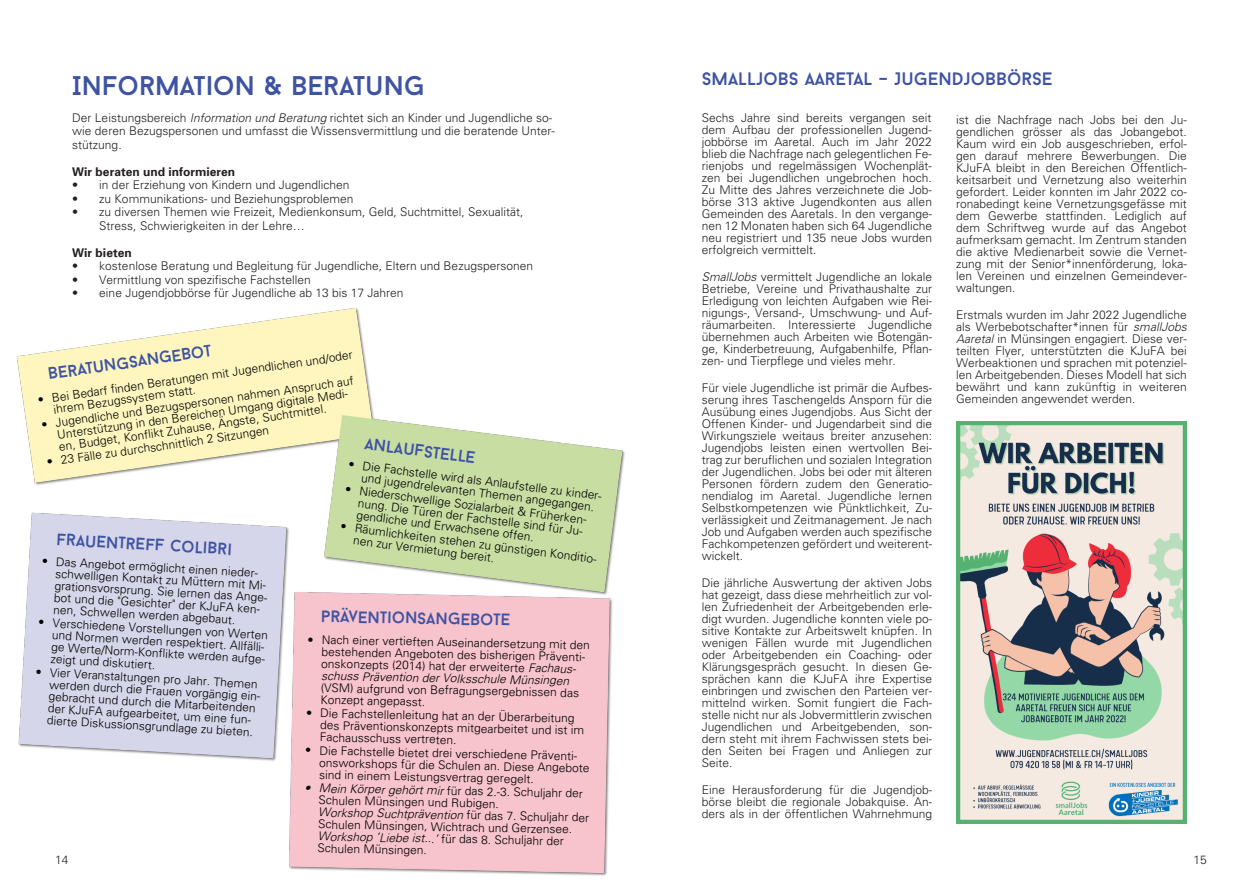
<style>
.page{position:relative;width:1259px;height:893px;background:#fff}
.page>*{position:absolute;margin:0;border:0;box-sizing:border-box;transform-origin:0 0}
.t1{font:27px "Baron Neue";color:#3e53a3}
.t2{font:18px "Baron Neue";color:#3e53a3}
.t3{font:16.5px "Baron Neue";color:#3e53a3}
.t4{font:300 12px/12px "Univers";color:#231f20}
.t5{font:300 12px/12px "Univers";color:#000}
.t6{font:700 12px "Univers";color:#231f20}
.s1{font-style:italic}
</style>
<div class="page">
<img style="left:17px;top:307px;width:608px;height:569px">
<img style="left:956px;top:421px;width:230px;height:403px">
<h2 class="t2" style="left:702px;top:71px;width:352px">SMALLJOBS AARETAL – JUGENDJOBBÖRSE</h2>
<p class="t4" style="left:956px;top:115px;width:232px">istdieNachfragenachJobsbeidenJu‐<br>gendlichen grösser als das Jobangebot.<br>KaumwirdeinJobausgeschrieben,erfol‐<br>gen darauf mehrere Bewerbungen. Die KJuFAbleibtindenBereichenÖffentlich‐<br>keitsarbeit und Vernetzung also weiterhin gefordert.LeiderkonntenimJahr2022co‐<br>ronabedingt keine Vernetzungsgefässe mit dem Gewerbe stattfinden. Lediglich auf dem Schriftweg wurde auf das Angebot aufmerksam gemacht. Im Zentrum standen dieaktiveMedienarbeitsowiedieVernet‐<br>zungmitderSenior*innenförderung,loka‐<br>lenVereinenundeinzelnenGemeindever‐<br>waltungen.</p>
<p class="t4" style="left:956px;top:310px;width:232px">Erstmals wurden im Jahr 2022 Jugendliche als Werbebotschafter*innen für <span class="s1">smallJobs Aaretal</span> inMünsingenengagiert.Diesever‐<br>teilten Flyer, unterstützten die KJuFA bei Werbeaktionenundsprachenmitpotenziel‐<br>len Arbeitgebenden. Dieses Modell hat sich bewährt und kann zukünftig in weiteren</p>
<h1 class="t1" style="left:72px;top:74px;width:354px">INFORMATION &amp; BERATUNG</h1>
<p class="t4" style="left:72px;top:112px;width:265px;line-height:13.5px">Der Leistungsbereich <span class="s1">Information und Beratung</span> richtetsichanKinderundJugendlicheso‐ wiederenBezugspersonenundumfasstdieWissensvermittlungunddieberatendeUnter‐<br>stützung.</p>
<p class="t6" style="left:72px;top:167px;width:164px">Wir beraten und informieren</p>
<p class="t4" style="left:72px;top:180px;width:279px">• in der Erziehung von Kindern und Jugendlichen</p>
<p class="t4" style="left:72px;top:193px;width:283px">• zu Kommunikations- und Beziehungsproblemen</p>
<p class="t4" style="left:99px;top:206px;width:426px;line-height:13.5px;text-indent:-27px">• zu diversen Themen wie Freizeit, Medienkonsum, Geld, Suchtmittel, Sexualität,<br>Stress, Schwierigkeiten in der Lehre…</p>
<p class="t6" style="left:72px;top:248px;width:61px">Wir bieten</p>
<p class="t4" style="left:72px;top:261px;width:462px">• kostenlose Beratung und Begleitung für Jugendliche, Eltern und Bezugspersonen</p>
<p class="t4" style="left:72px;top:274px;width:240px">• Vermittlung von spezifische Fachstellen</p>
<p class="t4" style="left:72px;top:288px;width:333px">• eine Jugendjobbörse für Jugendliche ab 13 bis 17 Jahren</p>
<p class="t4" style="left:702px;top:113px;width:232px">Sechs Jahre sind bereits vergangen seit demAufbauderprofessionellenJugend‐<br>jobbörse im Aaretal. Auch im Jahr 2022 bliebdieNachfragenachgelegentlichenFe‐<br>rienjobsundregelmässigenWochenplät‐<br>zen bei Jugendlichen ungebrochen hoch.<br>ZuMittedesJahresverzeichnetedieJob‐<br>börse 313 aktive Jugendkonten aus allen GemeindendesAaretals.Indenvergange‐<br>nen 12 Monaten haben sich 64 Jugendliche neu registriert und 135 neue Jobs wurden erfolgreich vermittelt.</p>
<p class="t4" style="left:702px;top:272px;width:232px"><span class="s1">SmallJobs</span> vermittelt Jugendliche an lokale Betriebe, Vereine und Privathaushalte zur ErledigungvonleichtenAufgabenwieRei‐<br>nigungs-,Versand-,Umschwung-undAuf‐<br>räumarbeiten. Interessierte Jugendliche übernehmenauchArbeitenwieBotengän‐<br>ge,Kinderbetreuung,Aufgabenhilfe,Pflan‐<br>zen- und Tierpflege und vieles mehr.</p>
<p class="t4" style="left:702px;top:383px;width:232px">FürvieleJugendlicheistprimärdieAufbes‐<br>serung ihres Taschengelds Ansporn für die Ausübung eines Jugendjobs. Aus Sicht der Offenen Kinder- und Jugendarbeit sind die Wirkungsziele weitaus breiter anzusehen:<br>JugendjobsleisteneinenwertvollenBei‐<br>trag zur beruflichen und sozialen Integration der Jugendlichen. Jobs bei oder mit älteren PersonenfördernzudemdenGeneratio‐<br>nendialog im Aaretal. Jugendliche lernen SelbstkompetenzenwiePünktlichkeit,Zu‐<br>verlässigkeit und Zeitmanagement. Je nach Job und Aufgaben werden auch spezifische Fachkompetenzengefördertundweiterent‐<br>wickelt.</p>
<p class="t4" style="left:702px;top:578px;width:232px">Die jährliche Auswertung der aktiven Jobs hatgezeigt,dassdiesemehrheitlichzurvol‐<br>lenZufriedenheitderArbeitgebendenerle‐<br>digtwurden.Jugendlichekonntenvielepo‐<br>sitive Kontakte zur Arbeitswelt knüpfen. In wenigen Fällen wurde mit Jugendlichen oder Arbeitgebenden ein Coaching- oder Klärungsgesprächgesucht.IndiesenGe‐<br>sprächen kann die KJuFA ihre Expertise einbringenundzwischendenParteienver‐<br>mittelndwirken.SomitfungiertdieFach‐<br>stelle nicht nur als Jobvermittlerin zwischen JugendlichenundArbeitgebenden,son‐<br>dernstehtmitihremFachwissenstetsbei‐<br>den Seiten bei Fragen und Anliegen zur Seite.</p>
<p class="t4" style="left:702px;top:785px;width:232px">EineHerausforderungfürdieJugendjob‐<br>börsebleibtdieregionaleJobakquise.An‐<br>ders als in der öffentlichen Wahrnehmung</p>
<h3 class="t3" style="left:47px;top:367px;width:166px;rotate:-8deg">BERATUNGSANGEBOT</h3>
<p class="t5" style="left:37px;top:394px;width:319px;rotate:-8deg">• Bei Bedarf finden Beratungen mit Jugendlichen und/oder</p>
<p class="t5" style="left:55px;top:418px;width:302px;text-indent:-14px;rotate:-8deg">• Jugendliche und Bezugspersonen nahmen Anspruch auf<br>UnterstützungindenBereichenUmgangdigitaleMedi‐<br>en, Budget, Konflikt Zuhause, Ängste, Suchtmittel.</p>
<p class="t5" style="left:53px;top:404px;width:145px;rotate:-8deg">ihrem Bezugssystem statt.</p>
<p class="t4" style="left:956px;top:394px;width:181px">Gemeinden angewendet werden.</p>
<p class="t5" style="left:46px;top:457px;width:226px;rotate:-8deg">• 23 Fälle zu durchschnittlich 2 Sitzungen</p>
<h3 class="t3" style="left:365px;top:437px;width:113px;rotate:7deg">ANLAUFSTELLE</h3>
<p class="t5" style="left:363px;top:461px;width:242px;text-indent:-14px;rotate:7deg">• Die Fachstelle wird als Anlaufstelle zu kinder&shy;und jugendrelevanten Themen angegangen.</p>
<p class="t5" style="left:346px;top:484px;width:11px;rotate:7deg">•NiederschwelligeSozialarbeit&amp;Früherken‐</p>
<p class="t5" style="left:359px;top:498px;width:180px;rotate:7deg">nung.DieTürenderFachstellesindfürJu‐<br>gendliche und Erwachsene offen.</p>
<p class="t5" style="left:341px;top:521px;width:12px;rotate:7deg">•RäumlichkeitenstehenzugünstigenKonditio‐</p>
<h3 class="t3" style="left:57px;top:533px;width:177px;rotate:3deg">FRAUENTREFF COLIBRI</h3>
<p class="t5" style="left:354px;top:535px;width:144px;rotate:7deg">nen zur Vermietung bereit.</p>
<p class="t5" style="left:42px;top:556px;width:12px;rotate:3deg">•DasAngebotermöglichteinennieder‐</p>
<p class="t5" style="left:56px;top:568px;width:184px;rotate:3deg">schwelligenKontaktzuMütternmitMi‐<br>grationsvorsprung.SielernendasAnge‐<br>botunddie"Gesichter"derKJuFAken‐<br>nen, Schwellen werden abgebaut.</p>
<h3 class="t3" style="left:321px;top:610px;width:191px;rotate:1deg">PRÄVENTIONSANGEBOTE</h3>
<p class="t5" style="left:53px;top:618px;width:217px;text-indent:-14px;rotate:3deg">• Verschiedene Vorstellungen von Werten undNormenwerdenrespektiert.Allfälli‐<br>geWerte/Norm-Konfliktewerdenaufge‐<br>zeigt und diskutiert.</p>
<p class="t5" style="left:50px;top:668px;width:210px;text-indent:-14px;rotate:3deg">• Vier Veranstaltungen pro Jahr. Themen werdendurchdieFrauenvorgängigein‐<br>gebracht und durch die Mitarbeitenden derKJuFAaufgearbeitet,umeinefun‐<br>dierte Diskussionsgrundlage zu bieten.</p>
<p class="t5" style="left:322px;top:635px;width:270px;text-indent:-14px;rotate:1deg">• Nach einer vertieften Auseinandersetzung mit den bestehendenAngebotendesbisherigenPräventi‐<br>onskonzepts (2014) hat der erweiterte <span class="s1">Fachaus‐<br>schuss Prävention der Volksschule Münsingen</span></p>
<p class="t5" style="left:321px;top:683px;width:260px;rotate:1deg">(VSM) aufgrund von Befragungsergebnissen das<br>Konzept angepasst.</p>
<p class="t5" style="left:320px;top:708px;width:266px;text-indent:-14px;rotate:1deg">• Die Fachstellenleitung hat an der Überarbeitung des Präventionskonzepts mitgearbeitet und ist im<br>Fachausschuss vertreten.</p>
<p class="t5" style="left:305px;top:745px;width:10px;rotate:1deg">•DieFachstellebietetdreiverschiedenePräventi‐</p>
<p class="t5" style="left:319px;top:758px;width:272px;rotate:1deg">onsworkshops für die Schulen an. Diese Angebote sind in einem Leistungsvertrag geregelt.</p>
<p class="t5" style="left:319px;top:784px;width:272px;text-indent:-14px;rotate:1deg"><span class="s1">• Mein Körper gehört mir</span> für das 2.-3. Schuljahr der Schulen Münsingen und Rubigen.<br><span class="s1">Workshop Suchtprävention</span> für das 7. Schuljahr der Schulen Münsingen, Wichtrach und Gerzensee.<br><span class="s1">Workshop ‘Liebe ist...’</span> für das 8. Schuljahr der Schulen Münsingen.</p>
<p class="t4" style="left:55px;top:855px;width:15px">14</p>
<p class="t4" style="left:1193px;top:855px;width:15px">15</p>
</div>
